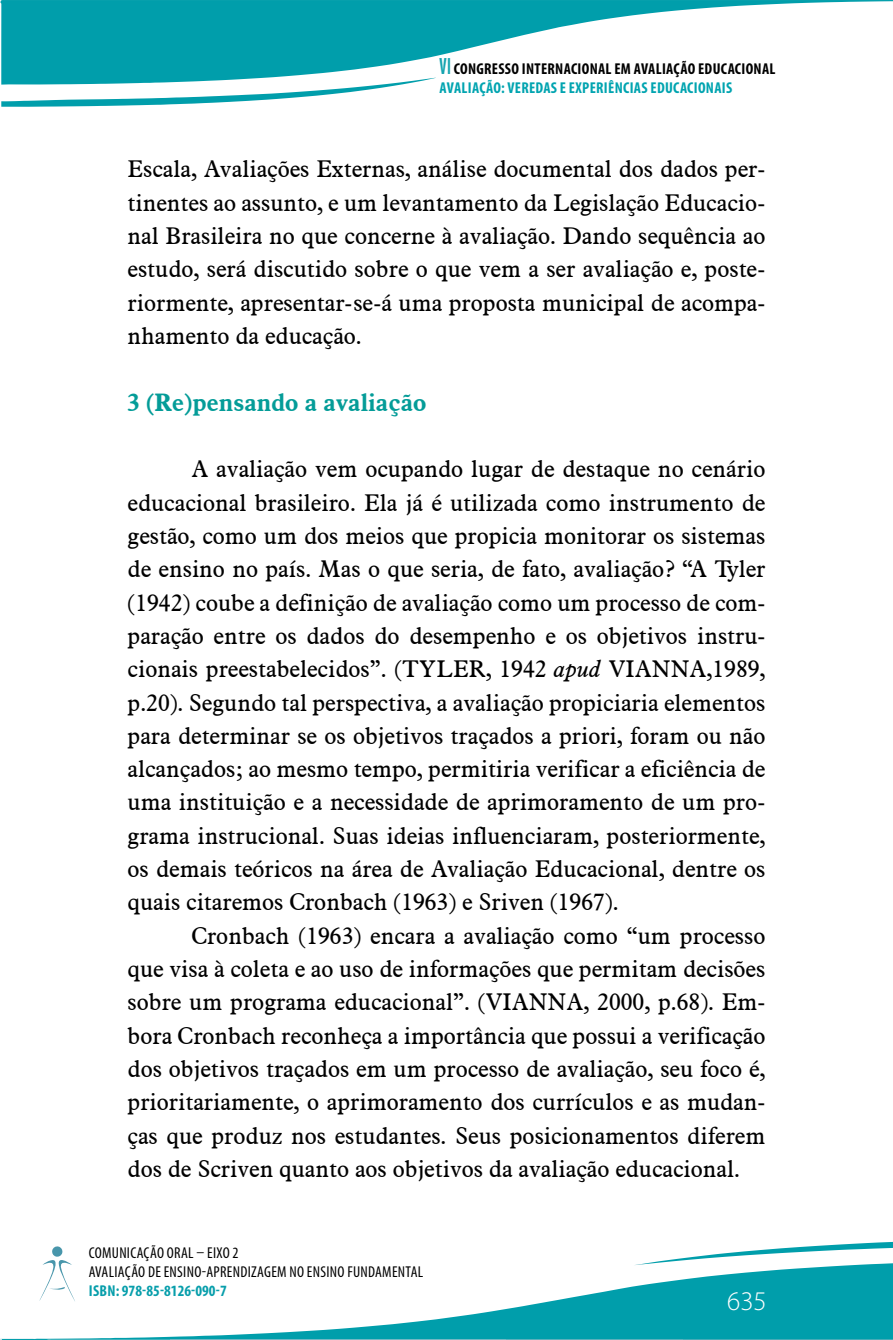
<style>
.page{position:relative;width:893px;height:1340px;background:#fff}
.page>*{position:absolute;margin:0;border:0;box-sizing:border-box;transform-origin:0 0}
.t1{font:300 27px "Myriad Pro";color:#fff}
.TÍTULO_01{font:700 24.75px "Aldine 721 BT";color:#049c98}
.t2{font:23.62px/33.3px "Aldine 721 BT";color:#000;text-align:justify}
.t3{font:700 condensed 15.75px/18.9px "Myriad Pro";letter-spacing:.02em;color:#000}
.t4{font:condensed 15.75px/18.9px "Myriad Pro";letter-spacing:.02em;color:#000}
.t5{font:700 condensed 15.75px "Myriad Pro";color:#079eab}
.s1{font-size:23.62px;color:#15a4b0}
.s2{color:#00a4b0}
.s3{font-style:italic}
</style>
<div class="page">
<svg style="left:37px;top:1265px;width:856px;height:74px"></svg>
<hr style="left:683px;top:1339px;width:210px;height:1px;background:#46abb7">
<hr style="left:170px;top:1339px;width:337px;height:1px;background:#72b8c4">
<hr style="left:507px;top:1339px;width:176px;height:1px;background:#5bb0bc">
<svg style="left:47px;top:1339px;width:123px;height:1px"></svg>
<svg style="left:0;top:1338px;width:37px;height:1px"></svg>
<svg style="left:635px;top:1241px;width:258px;height:24px"></svg>
<svg style="left:40px;top:1246px;width:35px;height:55px"></svg>
<svg style="left:0;top:0;width:893px;height:78px;fill:#009eab"></svg>
<svg style="left:1px;top:78px;width:434px;height:29px"></svg>
<p class="t3" style="left:440px;top:59px;width:337px"><span class="s1">VI</span> CONGRESSO INTERNACIONAL EM AVALIAÇÃO EDUCACIONAL<br><span class="s2">AVALIAÇÃO: VEREDAS E EXPERIÊNCIAS EDUCACIONAIS</span></p>
<p class="t2" style="left:128px;top:152px;width:639px">Escala, Avaliações Externas, análise documental dos dados per&shy;tinentes ao assunto, e um levantamento da Legislação Educacio&shy;nal Brasileira no que concerne à avaliação. Dando sequência ao estudo, será discutido sobre o que vem a ser avaliação e, poste&shy;riormente, apresentar-se-á uma proposta municipal de acompa&shy;nhamento da educação.</p>
<p class="TÍTULO_01" style="left:128px;top:387px;width:300px">3 (Re)pensando a avaliação</p>
<p class="t2" style="left:128px;top:452px;width:639px;text-indent:64px">A avaliação vem ocupando lugar de destaque no cenário educacional brasileiro. Ela já é utilizada como instrumento de gestão, como um dos meios que propicia monitorar os sistemas de ensino no país. Mas o que seria, de fato, avaliação? “A Tyler (1942) coube a definição de avaliação como um processo de com&shy;paração entre os dados do desempenho e os objetivos instru&shy;cionais preestabelecidos”. (TYLER, 1942 <span class="s3">apud</span> VIANNA,1989, p.20). Segundo tal perspectiva, a avaliação propiciaria elementos para determinar se os objetivos traçados a priori, foram ou não alcançados; ao mesmo tempo, permitiria verificar a eficiência de uma instituição e a necessidade de aprimoramento de um pro&shy;grama instrucional. Suas ideias influenciaram, posteriormente, os demais teóricos na área de Avaliação Educacional, dentre os quais citaremos Cronbach (1963) e Sriven (1967).</p>
<p class="t2" style="left:128px;top:918px;width:639px;text-indent:64px">Cronbach (1963) encara a avaliação como “um processo que visa à coleta e ao uso de informações que permitam decisões sobre um programa educacional”. (VIANNA, 2000, p.68). Em&shy;bora Cronbach reconheça a importância que possui a verificação dos objetivos traçados em um processo de avaliação, seu foco é, prioritariamente, o aprimoramento dos currículos e as mudan&shy;ças que produz nos estudantes. Seus posicionamentos diferem dos de Scriven quanto aos objetivos da avaliação educacional.</p>
<p class="t4" style="left:89px;top:1242px;width:336px">COMUNICAÇÃO ORAL – EIXO 2<br>AVALIAÇÃO DE ENSINO-APRENDIZAGEM NO ENSINO FUNDAMENTAL</p>
<p class="t5" style="left:89px;top:1280px;width:139px">ISBN: 978-85-8126-090-7</p>
<p class="t1" style="left:727px;top:1286px;width:41px">635</p>
</div>
